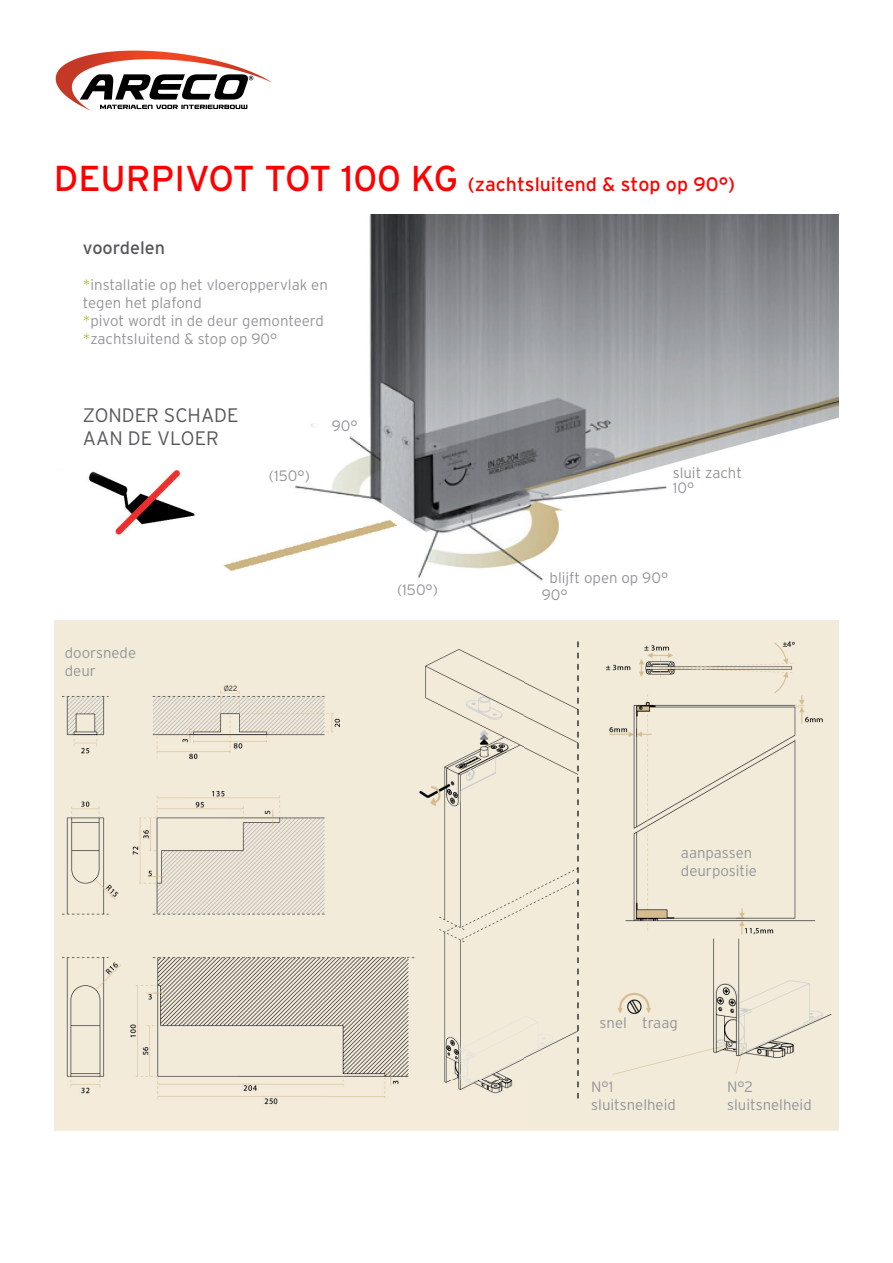
<style>
.page{position:relative;width:893px;height:1263px;background:#fff}
.page>*{position:absolute;margin:0;border:0;box-sizing:border-box;transform-origin:0 0}
.t1{font:19.5px "Interstate";color:#f00}
.t2{font:300 19.5px/23.4px "Interstate";color:#57585a}
.t3{font:18px "Interstate";color:#57585a}
.t4{font:300 15px/18px "Interstate";color:#939598}
.t5{font:300 7.5px "Interstate";color:#231f20}
.s1{font-size:36px}
.s2{color:#abb933}
</style>
<div class="page">
<img style="left:88px;top:214px;width:751px;height:367px">
<img style="left:54px;top:621px;width:785px;height:510px">
<div style="left:222px;top:682px;width:16px;height:11px;background:#f3ebda"></div>
<img style="left:55px;top:50px;width:217px;height:61px">
<h1 class="t1" style="left:54px;top:174px;width:683px"><span class="s1">DEURPIVOT TOT 100 KG</span> (zachtsluitend &amp; stop op 90°)</h1>
<p class="t3" style="left:83px;top:238px;width:84px">voordelen</p>
<p class="t4" style="left:83px;top:276px;width:246px"><span class="s2">*</span>installatie op het vloeroppervlak en tegen het plafond<br><span class="s2">*</span>pivot wordt in de deur gemonteerd <span class="s2">*</span>zachtsluitend &amp; stop op 90°</p>
<h1 class="t2" style="left:83px;top:403px;width:157px">ZONDER SCHADE<br>AAN DE VLOER</h1>
<p class="t4" style="left:269px;top:467px;width:42px">(150°)</p>
<p class="t4" style="left:332px;top:417px;width:27px">90°</p>
<p class="t4" style="left:65px;top:644px;width:73px">doorsnede deur</p>
<p class="t5" style="left:224px;top:684px;width:15px">Ø22</p>
<p class="t4" style="left:397px;top:580px;width:42px">(150°)</p>
<p class="t4" style="left:673px;top:464px;width:71px">sluit zacht</p>
<p class="t4" style="left:673px;top:479px;width:23px">10°</p>
<p class="t4" style="left:550px;top:568px;width:120px">blijft open op 90°</p>
<p class="t4" style="left:542px;top:586px;width:27px">90°</p>
<p class="t4" style="left:681px;top:844px;width:78px">aanpassen deurpositie</p>
<p class="t4" style="left:600px;top:1014px;width:80px">snel traag</p>
<p class="t4" style="left:591px;top:1078px;width:86px">N°1 sluitsnelheid</p>
<p class="t4" style="left:727px;top:1078px;width:86px">N°2 sluitsnelheid</p>
</div>
